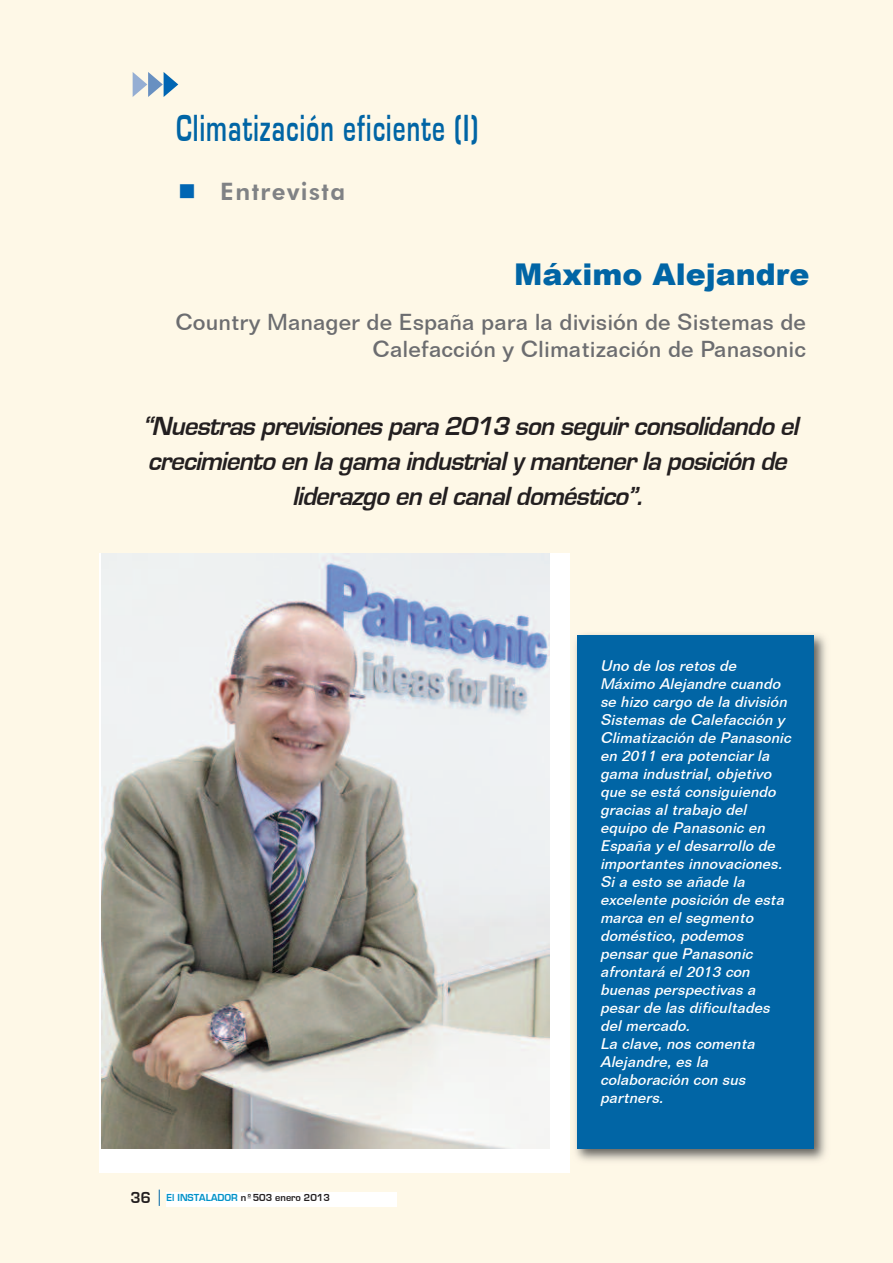
<style>
.page{position:relative;width:893px;height:1263px;background:#fef8e7}
.page>*{position:absolute;margin:0;border:0;box-sizing:border-box;transform-origin:0 0}
.t1{font:39px "Eurose";letter-spacing:.045em;color:#0165a5;scale:.66 1}
.t2{font:900 30px "Arial";color:#0165a5}
.t3{font:italic 27px/34.8px "Eurose";letter-spacing:-.03em;color:#231f20;text-align:center}
.t4{font:800 24px "Futura BT";letter-spacing:.06em;color:#808285}
.t5{font:500 22.5px/27px "Folio BT";color:#6c6d70;text-align:right}
.t6{font:italic 500 15px/18px "Folio BT";color:#fff}
.t7{font:10.5px "Eurose";color:#231f20}
.s1{color:#0166b3}
.s2{font-size:16.5px}
.s3{color:#0092c8}
</style>
<div class="page">
<div style="left:167px;top:1191px;width:230px;height:15px;background:#fff"></div>
<svg style="left:159px;top:1189px;width:1px;height:17px"></svg>
<svg style="left:133px;top:72px;width:45px;height:25px"></svg>
<img style="left:575px;top:634px;width:251px;height:527px">
<div style="left:578px;top:635px;width:236px;height:514px;background:#0165a5"></div>
<div style="left:99px;top:553px;width:470px;height:619px;background:#fff"></div>
<img style="left:101px;top:553px;width:448px;height:595px">
<h1 class="t1" style="left:176px;top:108px;width:460px">Climatización eficiente (I)</h1>
<h3 class="t4" style="left:178px;top:177px;width:168px"><span class="s1">■</span> Entrevista</h3>
<h2 class="t2" style="left:514px;top:251px;width:297px">Máximo Alejandre</h2>
<h3 class="t5" style="left:176px;top:309px;width:632px">Country Manager de España para la división de Sistemas de<br>Calefacción y Climatización de Panasonic</h3>
<h3 class="t3" style="left:142px;top:409px;width:658px">“Nuestras previsiones para 2013 son seguir consolidando el crecimiento en la gama industrial y mantener la posición de liderazgo en el canal doméstico”.</h3>
<p class="t7" style="left:130px;top:1191px;width:201px"><span class="s2">36</span> <span class="s3">El INSTALADOR</span> nº503 enero 2013</p>
<p class="t6" style="left:600px;top:656px;width:195px">Uno de los retos de<br>Máximo Alejandre cuando se hizo cargo de la división<br>Sistemas de Calefacción y<br>Climatización de Panasonic en 2011 era potenciar la gama industrial, objetivo que se está consiguiendo gracias al trabajo del equipo de Panasonic en<br>España y el desarrollo de importantes innovaciones.<br>Si a esto se añade la excelente posición de esta marca en el segmento doméstico, podemos pensar que Panasonic afrontará el 2013 con buenas perspectivas a pesar de las dificultades del mercado.<br>La clave, nos comenta<br>Alejandre, es la colaboración con sus partners.</p>
</div>
